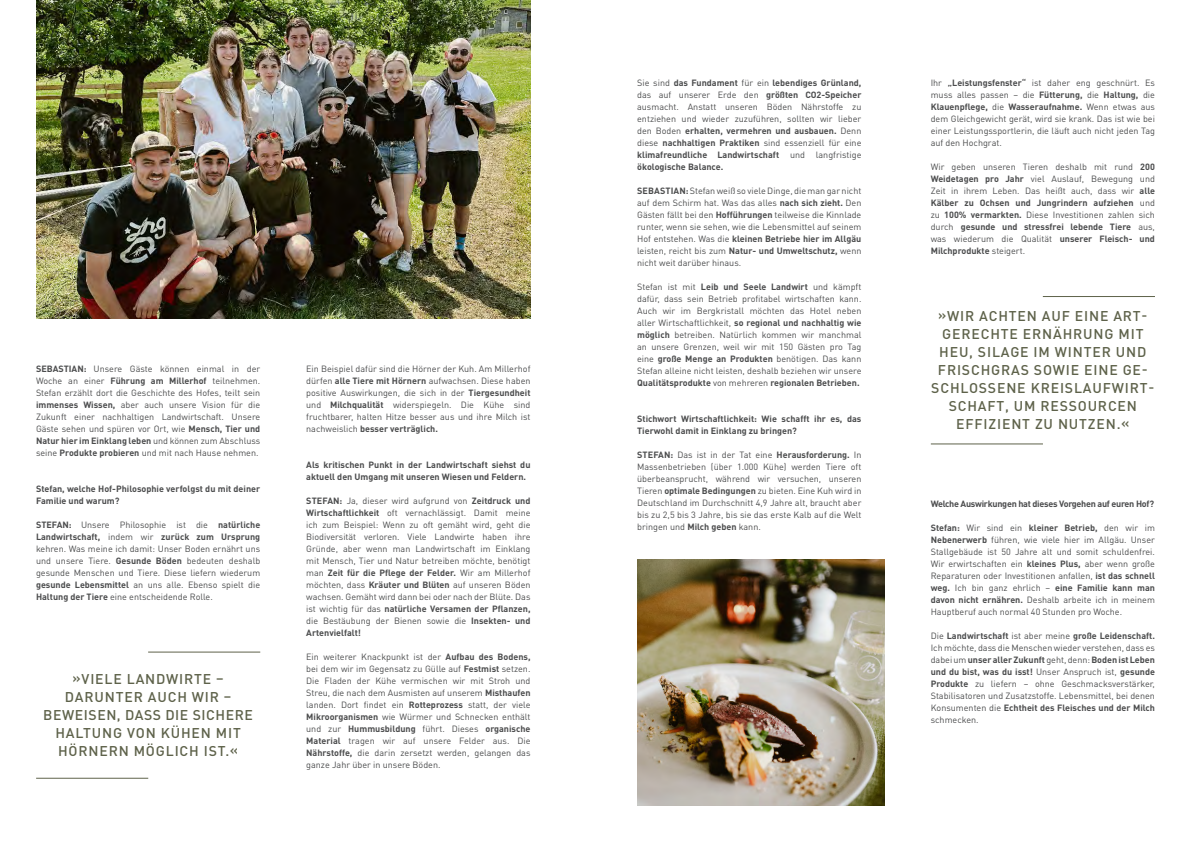
<style>
.page{position:relative;width:1191px;height:842px;background:#fff}
.page>*{position:absolute;margin:0;border:0;box-sizing:border-box;transform-origin:0 0}
.t1{font:500 14px/18px "DIN Pro";letter-spacing:.06em;color:#5e624a;text-align:center}
.t2{font:9px/12px "DIN Pro";color:#4b4c4d;text-align:justify}
.t3{font:700 9px/12px "DIN Pro";color:#4b4c4d}
.t4{font:700 9px "DIN Pro";letter-spacing:-.03em;color:#4b4c4d}
.s1{font-weight:700}
</style>
<div class="page">
<img style="left:36px;top:0;width:494px;height:319px">
<hr style="left:148px;top:652px;width:112px;height:1px;background:#5e624a">
<hr style="left:36px;top:778px;width:112px;height:1px;background:#5e624a">
<img style="left:637px;top:559px;width:247px;height:247px">
<hr style="left:1042px;top:296px;width:113px;height:1px;background:#5e624a">
<hr style="left:930px;top:444px;width:113px;height:1px;background:#5e624a">
<p class="t2" style="left:36px;top:362px;width:226px"><span class="s1">SEBASTIAN:</span> Unsere Gäste können einmal in der Woche an einer <span class="s1">Führung am Millerhof</span> teilnehmen.<br>Stefan erzählt dort die Geschichte des Hofes, teilt sein <span class="s1">immenses Wissen,</span> aber auch unsere Vision für die Zukunft einer nachhaltigen Landwirtschaft. Unsere Gäste sehen und spüren vor Ort, wie <span class="s1">Mensch, Tier und Natur hier im Einklang leben</span> und können zum Abschluss seine <span class="s1">Produkte probieren</span> und mit nach Hause nehmen.</p>
<p class="t3" style="left:36px;top:482px;width:226px">Stefan, welche Hof-Philosophie verfolgst du mit deiner<br>Familie und warum?</p>
<p class="t2" style="left:36px;top:518px;width:226px"><span class="s1">STEFAN:</span> Unsere Philosophie ist die <span class="s1">natürliche Landwirtschaft,</span> indem wir <span class="s1">zurück zum Ursprung </span>kehren. Was meine ich damit: Unser Boden ernährt uns und unsere Tiere. <span class="s1">Gesunde Böden</span> bedeuten deshalb gesunde Menschen und Tiere. Diese liefern wiederum <span class="s1">gesunde Lebensmittel</span> an uns alle. Ebenso spielt die <span class="s1">Haltung der Tiere</span> eine entscheidende Rolle.</p>
<h1 class="t1" style="left:43px;top:669px;width:211px">»VIELE LANDWIRTE –<br>DARUNTER AUCH WIR –<br>BEWEISEN, DASS DIE SICHERE<br>HALTUNG VON KÜHEN MIT<br>HÖRNERN MÖGLICH IST.«</h1>
<p class="t2" style="left:306px;top:362px;width:226px">Ein Beispiel dafür sind die Hörner der Kuh. Am Millerhof dürfen <span class="s1">alle Tiere mit Hörnern</span> aufwachsen. Diese haben positive Auswirkungen, die sich in der <span class="s1">Tiergesundheit </span>und <span class="s1">Milchqualität</span> widerspiegeln. Die Kühe sind fruchtbarer, halten Hitze besser aus und ihre Milch ist nachweislich <span class="s1">besser verträglich.</span></p>
<p class="t3" style="left:306px;top:458px;width:226px">Als kritischen Punkt in der Landwirtschaft siehst du aktuell den Umgang mit unseren Wiesen und Feldern.</p>
<p class="t2" style="left:306px;top:494px;width:226px"><span class="s1">STEFAN:</span> Ja, dieser wird aufgrund von <span class="s1">Zeitdruck und Wirtschaftlichkeit</span> oft vernachlässigt. Damit meine ich zum Beispiel: Wenn zu oft gemäht wird, geht die Biodiversität verloren. Viele Landwirte haben ihre Gründe, aber wenn man Landwirtschaft im Einklang mit Mensch, Tier und Natur betreiben möchte, benötigt man <span class="s1">Zeit für die Pflege der Felder.</span> Wir am Millerhof möchten, dass <span class="s1">Kräuter und Blüten</span> auf unseren Böden wachsen. Gemäht wird dann bei oder nach der Blüte. Das ist wichtig für das <span class="s1">natürliche Versamen der Pflanzen, </span>die Bestäubung der Bienen sowie die <span class="s1">Insekten- und Artenvielfalt!</span></p>
<p class="t2" style="left:306px;top:650px;width:226px">Ein weiterer Knackpunkt ist der <span class="s1">Aufbau des Bodens, </span>bei dem wir im Gegensatz zu Gülle auf <span class="s1">Festmist</span> setzen.<br>Die Fladen der Kühe vermischen wir mit Stroh und Streu, die nach dem Ausmisten auf unserem <span class="s1">Misthaufen </span>landen. Dort findet ein <span class="s1">Rotteprozess</span> statt, der viele <span class="s1">Mikroorganismen</span> wie Würmer und Schnecken enthält und zur <span class="s1">Hummusbildung</span> führt. Dieses <span class="s1">organische Material</span> tragen wir auf unsere Felder aus. Die <span class="s1">Nährstoffe,</span> die darin zersetzt werden, gelangen das ganze Jahr über in unsere Böden.</p>
<p class="t2" style="left:637px;top:76px;width:226px">Sie sind <span class="s1">das Fundament</span> für ein <span class="s1">lebendiges Grünland, </span>das auf unserer Erde den <span class="s1">größten CO2-Speicher </span>ausmacht. Anstatt unseren Böden Nährstoffe zu entziehen und wieder zuzuführen, sollten wir lieber den Boden <span class="s1">erhalten, vermehren und ausbauen.</span> Denn diese <span class="s1">nachhaltigen Praktiken</span> sind essenziell für eine <span class="s1">klimafreundliche Landwirtschaft</span> und langfristige <span class="s1">ökologische Balance.</span></p>
<p class="t2" style="left:637px;top:184px;width:226px"><span class="s1">SEBASTIAN:</span> Stefan weiß so viele Dinge, die man gar nicht auf dem Schirm hat. Was das alles <span class="s1">nach sich zieht.</span> Den Gästen fällt bei den <span class="s1">Hofführungen</span> teilweise die Kinnlade runter, wenn sie sehen, wie die Lebensmittel auf seinem Hof entstehen. Was die <span class="s1">kleinen Betriebe hier im Allgäu </span>leisten, reicht bis zum <span class="s1">Natur- und Umweltschutz,</span> wenn nicht weit darüber hinaus.</p>
<p class="t2" style="left:637px;top:280px;width:226px">Stefan ist mit <span class="s1">Leib und Seele Landwirt</span> und kämpft dafür, dass sein Betrieb profitabel wirtschaften kann.<br>Auch wir im Bergkristall möchten das Hotel neben aller Wirtschaftlichkeit, <span class="s1">so regional und nachhaltig wie möglich</span> betreiben. Natürlich kommen wir manchmal an unsere Grenzen, weil wir mit 150 Gästen pro Tag eine <span class="s1">große Menge an Produkten</span> benötigen. Das kann Stefan alleine nicht leisten, deshalb beziehen wir unsere <span class="s1">Qualitätsprodukte</span> von mehreren <span class="s1">regionalen Betrieben.</span></p>
<p class="t3" style="left:637px;top:412px;width:226px">Stichwort Wirtschaftlichkeit: Wie schafft ihr es, das<br>Tierwohl damit in Einklang zu bringen?</p>
<p class="t2" style="left:637px;top:448px;width:226px"><span class="s1">STEFAN:</span> Das ist in der Tat eine <span class="s1">Herausforderung.</span> In Massenbetrieben (über 1.000 Kühe) werden Tiere oft überbeansprucht, während wir versuchen, unseren Tieren <span class="s1">optimale Bedingungen</span> zu bieten. Eine Kuh wird in Deutschland im Durchschnitt 4,9 Jahre alt, braucht aber bis zu 2,5 bis 3 Jahre, bis sie das erste Kalb auf die Welt bringen und <span class="s1">Milch geben</span> kann.</p>
<p class="t2" style="left:930px;top:76px;width:226px">Ihr <span class="s1">„Leistungsfenster“</span> ist daher eng geschnürt. Es muss alles passen – die <span class="s1">Fütterung,</span> die <span class="s1">Haltung,</span> die <span class="s1">Klauenpflege,</span> die <span class="s1">Wasseraufnahme.</span> Wenn etwas aus dem Gleichgewicht gerät, wird sie krank. Das ist wie bei einer Leistungssportlerin, die läuft auch nicht jeden Tag auf den Hochgrat.</p>
<p class="t2" style="left:930px;top:160px;width:226px">Wir geben unseren Tieren deshalb mit rund <span class="s1">200<br>Weidetagen pro Jahr</span> viel Auslauf, Bewegung und Zeit in ihrem Leben. Das heißt auch, dass wir <span class="s1">alle Kälber zu Ochsen und Jungrindern aufziehen</span> und zu <span class="s1">100% vermarkten.</span> Diese Investitionen zahlen sich durch <span class="s1">gesunde und stressfrei lebende Tiere</span> aus, was wiederum die Qualität <span class="s1">unserer Fleisch- und Milchprodukte</span> steigert.</p>
<h1 class="t1" style="left:931px;top:306px;width:225px">»WIR ACHTEN AUF EINE ART-<br>GERECHTE ERNÄHRUNG MIT<br>HEU, SILAGE IM WINTER UND<br>FRISCHGRAS SOWIE EINE GE-<br>SCHLOSSENE KREISLAUFWIRT-<br>SCHAFT, UM RESSOURCEN<br>EFFIZIENT ZU NUTZEN.«</h1>
<p class="t4" style="left:930px;top:498px;width:225px">Welche Auswirkungen hat dieses Vorgehen auf euren Hof?</p>
<p class="t2" style="left:930px;top:521px;width:226px"><span class="s1">Stefan:</span> Wir sind ein <span class="s1">kleiner Betrieb,</span> den wir im <span class="s1">Nebenerwerb</span> führen, wie viele hier im Allgäu. Unser Stallgebäude ist 50 Jahre alt und somit schuldenfrei.<br>Wir erwirtschaften ein <span class="s1">kleines Plus,</span> aber wenn große Reparaturen oder Investitionen anfallen, <span class="s1">ist das schnell weg.</span> Ich bin ganz ehrlich – <span class="s1">eine Familie kann man davon nicht ernähren.</span> Deshalb arbeite ich in meinem Hauptberuf auch normal 40 Stunden pro Woche.</p>
<p class="t2" style="left:930px;top:629px;width:226px">Die <span class="s1">Landwirtschaft</span> ist aber meine <span class="s1">große Leidenschaft.<br></span>Ich möchte, dass die Menschen wieder verstehen, dass es dabei um <span class="s1">unser aller Zukunft</span> geht, denn: <span class="s1">Boden ist Leben und du bist, was du isst!</span> Unser Anspruch ist, <span class="s1">gesunde Produkte</span> zu liefern – ohne Geschmacksverstärker, Stabilisatoren und Zusatzstoffe. Lebensmittel, bei denen Konsumenten die <span class="s1">Echtheit des Fleisches und der Milch </span>schmecken.</p>
</div>
